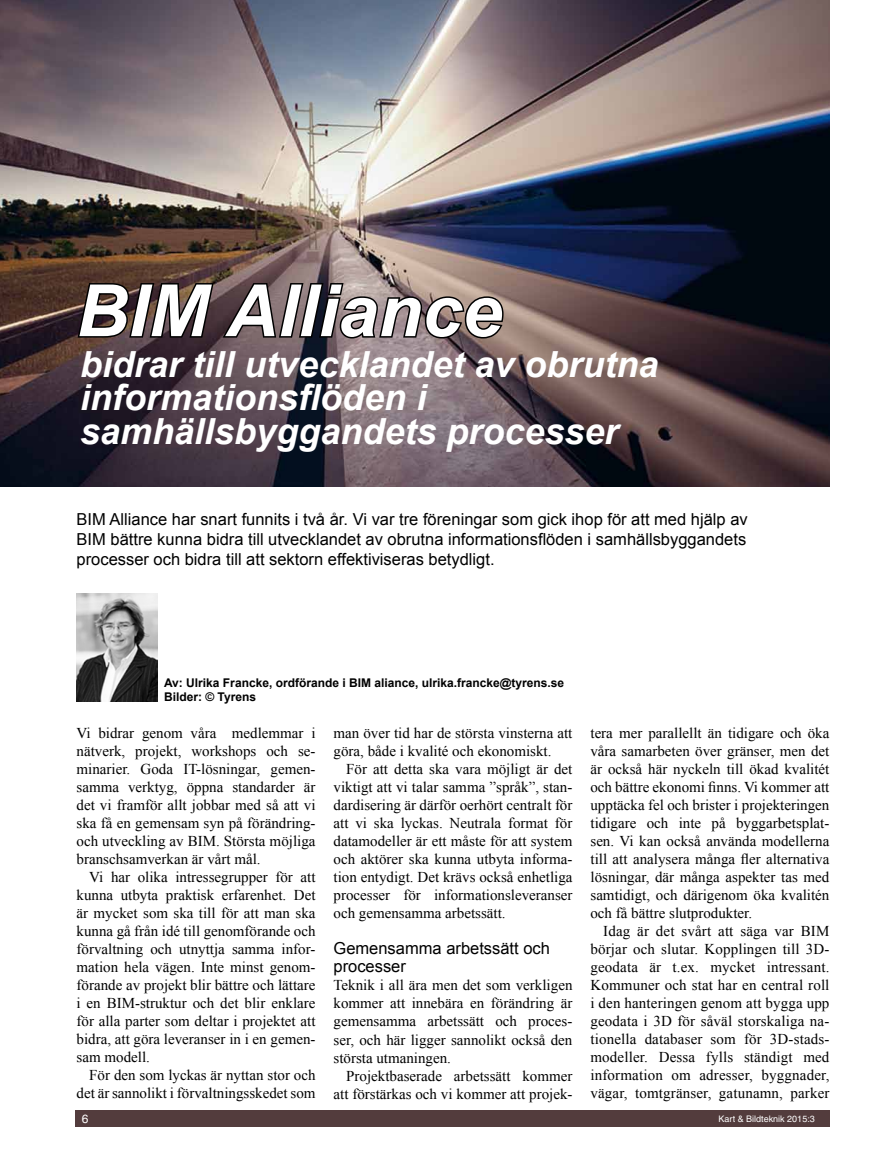
<style>
.page{position:relative;width:872px;height:1170px;background:#fff}
.page>*{position:absolute;margin:0;border:0;box-sizing:border-box;transform-origin:0 0}
.t1{font:italic 700 72px "Arial";color:#fff}
.t2{font:italic 700 36px/33px "Arial";color:#fff}
.t3{font:16.5px/19.8px "Arial";color:#000;text-align:justify}
.t4{font:15px/18px "Times New Roman";color:#000;text-align:justify}
.t5{font:700 12px/14.4px "Arial";color:#000}
.t6{font:12px "Helvetica";color:#fff}
.t7{font:9px "Helvetica";color:#fff}
</style>
<div class="page">
<div style="left:75px;top:1109px;width:754px;height:17px;background:#533c3d"></div>
<img style="left:0;top:0;width:829px;height:486px">
<svg style="left:76px;top:267px;width:429px;height:73px;background:#62514f"></svg>
<img style="left:77px;top:593px;width:81px;height:108px">
<h1 class="t1" style="left:77px;top:263px;width:427px">BIM Alliance</h1>
<h2 class="t2" style="left:80px;top:349px;width:580px">bidrar till utvecklandet av obrutna informationsflöden i samhällsbyggandets processer</h2>
<p class="t3" style="left:77px;top:509px;width:672px">BIM Alliance har snart funnits i två år. Vi var tre föreningar som gick ihop för att med hjälp av BIM bättre kunna bidra till utvecklandet av obrutna informationsflöden i samhällsbyggandets processer och bidra till att sektorn effektiviseras betydligt.</p>
<p class="t5" style="left:164px;top:675px;width:402px">Av: Ulrika Francke, ordförande i BIM aliance, ulrika.francke@tyrens.se<br>Bilder: © Tyrens</p>
<p class="t4" style="left:77px;top:723px;width:240px">Vi bidrar genom våra medlemmar i nätverk, projekt, workshops och se&shy;minarier. Goda IT-lösningar, gemen&shy;samma verktyg, öppna standarder är det vi framför allt jobbar med så att vi ska få en gemensam syn på förändring&shy;och utveckling av BIM. Största möjliga branschsamverkan är vårt mål.</p>
<p class="t4" style="left:77px;top:867px;width:240px;text-indent:13px">Vi har olika intressegrupper för att kunna utbyta praktisk erfarenhet. Det är mycket som ska till för att man ska kunna gå från idé till genomförande och förvaltning och utnyttja samma infor&shy;mation hela vägen. Inte minst genom&shy;förande av projekt blir bättre och lättare i en BIM-struktur och det blir enklare för alla parter som deltar i projektet att bidra, att göra leveranser in i en gemen&shy;sam modell.</p>
<p class="t4" style="left:77px;top:1065px;width:240px;text-align:right">För den som lyckas är nyttan stor och det är sannolikt i förvaltningsskedet som</p>
<p class="t4" style="left:333px;top:723px;width:240px">man över tid har de största vinsterna att göra, både i kvalité och ekonomiskt.</p>
<p class="t4" style="left:333px;top:759px;width:240px;text-indent:13px">För att detta ska vara möjligt är det viktigt att vi talar samma ”språk”, stan&shy;dardisering är därför oerhört centralt för att vi ska lyckas. Neutrala format för datamodeller är ett måste för att system och aktörer ska kunna utbyta informa&shy;tion entydigt. Det krävs också enhetliga processer för informationsleveranser och gemensamma arbetssätt.</p>
<p class="t3" style="left:333px;top:939px;width:218px;line-height:18.3px">Gemensamma arbetssätt och processer</p>
<p class="t4" style="left:333px;top:976px;width:240px">Teknik i all ära men det som verkligen kommer att innebära en förändring är gemensamma arbetssätt och proces&shy;ser, och här ligger sannolikt också den största utmaningen.</p>
<p class="t4" style="left:333px;top:1066px;width:240px;text-align:right">Projektbaserade arbetssätt kommer att förstärkas och vi kommer att projek-</p>
<p class="t4" style="left:590px;top:723px;width:240px">tera mer parallellt än tidigare och öka våra samarbeten över gränser, men det är också här nyckeln till ökad kvalitét och bättre ekonomi finns. Vi kommer att upptäcka fel och brister i projekteringen tidigare och inte på byggarbetsplat&shy;sen. Vi kan också använda modellerna till att analysera många fler alternativa lösningar, där många aspekter tas med samtidigt, och därigenom öka kvalitén och få bättre slutprodukter.</p>
<p class="t4" style="left:590px;top:921px;width:240px;text-indent:13px">Idag är det svårt att säga var BIM börjar och slutar. Kopplingen till 3D&shy;geodata är t.ex. mycket intressant.<br>Kommuner och stat har en central roll i den hanteringen genom att bygga upp geodata i 3D för såväl storskaliga na&shy;tionella databaser som för 3D-stads&shy;modeller. Dessa fylls ständigt med information om adresser, byggnader, vägar, tomtgränser, gatunamn, parker</p>
<p class="t6" style="left:82px;top:1111px;width:8px">6</p>
<p class="t7" style="left:718px;top:1113px;width:98px">Kart &amp; Bildteknik 2015:3</p>
</div>
